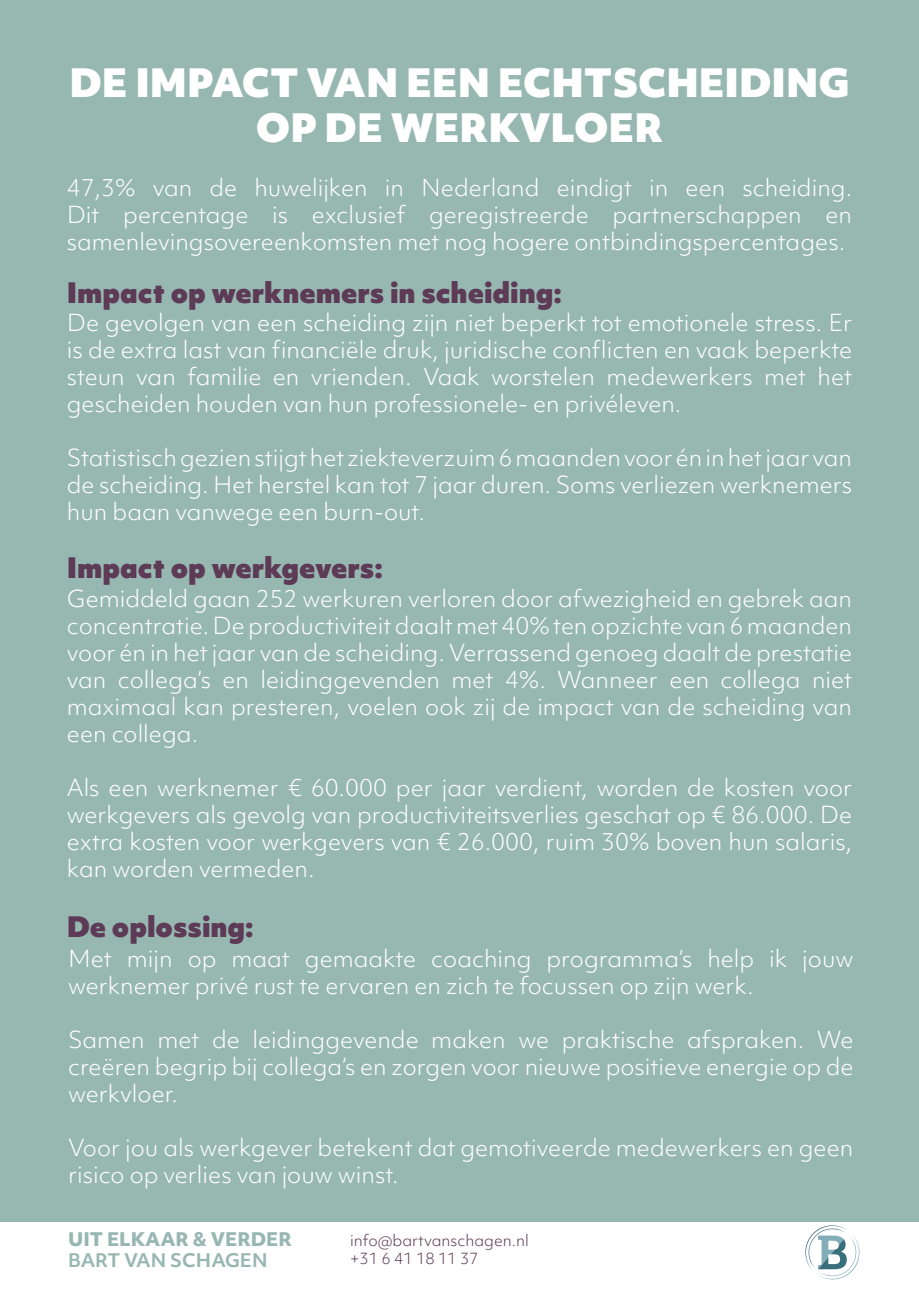
<style>
.page{position:relative;width:919px;height:1289px;background:#fff}
.page>*{position:absolute;margin:0;border:0;box-sizing:border-box;transform-origin:0 0}
.t1{font:900 37.5px/45px "Objektiv Mk 1";color:#fff;text-align:center}
.t2{font:900 27px "Objektiv Mk 1";color:#5d3a55}
.t3{font:300 22.5px/27px "Objektiv Mk 1";color:#fff;text-align:justify}
.t4{font:800 18px "Objektiv Mk 1";color:#98b7b2}
.t5{font:700 18px "Objektiv Mk 1";color:#98b7b2}
.t6{font:300 15px/18px "Objektiv Mk 1";color:#5d3a55}
</style>
<div class="page">
<div style="left:0;top:0;width:918px;height:1288px;background:#97b7b1"></div>
<div style="left:0;top:1222px;width:918px;height:66px;background:#fff"></div>
<svg style="left:805px;top:1225px;width:54px;height:54px"></svg>
<h1 class="t1" style="left:69px;top:59px;width:781px">DE IMPACT VAN EEN ECHTSCHEIDING<br>OP DE WERKVLOER</h1>
<p class="t3" style="left:67px;top:174px;width:786px">47,3% van de huwelijken in Nederland eindigt in een scheiding.<br>Dit percentage is exclusief geregistreerde partnerschappen en samenlevingsovereenkomsten met nog hogere ontbindingspercentages.</p>
<p class="t2" style="left:67px;top:273px;width:496px">Impact op werknemers in scheiding:</p>
<p class="t3" style="left:67px;top:309px;width:786px">De gevolgen van een scheiding zijn niet beperkt tot emotionele stress. Er is de extra last van financiële druk, juridische conflicten en vaak beperkte steun van familie en vrienden. Vaak worstelen medewerkers met het gescheiden houden van hun professionele- en privéleven.</p>
<p class="t3" style="left:67px;top:444px;width:786px">Statistisch gezien stijgt het ziekteverzuim 6 maanden voor én in het jaar van de scheiding. Het herstel kan tot 7 jaar duren. Soms verliezen werknemers hun baan vanwege een burn-out.</p>
<p class="t2" style="left:67px;top:548px;width:318px">Impact op werkgevers:</p>
<p class="t3" style="left:67px;top:585px;width:786px">Gemiddeld gaan 252 werkuren verloren door afwezigheid en gebrek aan concentratie. De productiviteit daalt met 40% ten opzichte van 6 maanden voor én in het jaar van de scheiding. Verrassend genoeg daalt de prestatie van collega’s en leidinggevenden met 4%. Wanneer een collega niet maximaal kan presteren, voelen ook zij de impact van de scheiding van een collega.</p>
<p class="t3" style="left:67px;top:774px;width:786px">Als een werknemer € 60.000 per jaar verdient, worden de kosten voor werkgevers als gevolg van productiviteitsverlies geschat op € 86.000. De extra kosten voor werkgevers van € 26.000, ruim 30% boven hun salaris, kan worden vermeden.</p>
<p class="t2" style="left:67px;top:906px;width:188px">De oplossing:</p>
<p class="t3" style="left:68px;top:944px;width:786px">Met mijn op maat gemaakte coaching programma’s help ik jouw werknemer privé rust te ervaren en zich te focussen op zijn werk.</p>
<p class="t3" style="left:68px;top:1025px;width:786px">Samen met de leidinggevende maken we praktische afspraken. We creëren begrip bij collega’s en zorgen voor nieuwe positieve energie op de werkvloer.</p>
<p class="t3" style="left:68px;top:1133px;width:786px">Voor jou als werkgever betekent dat gemotiveerde medewerkers en geen risico op verlies van jouw winst.</p>
<p class="t4" style="left:68px;top:1225px;width:225px">UIT ELKAAR &amp; VERDER</p>
<p class="t5" style="left:68px;top:1247px;width:201px">BART VAN SCHAGEN</p>
<p class="t6" style="left:350px;top:1231px;width:180px">info@bartvanschagen.nl +31 6 41 18 11 37</p>
</div>
